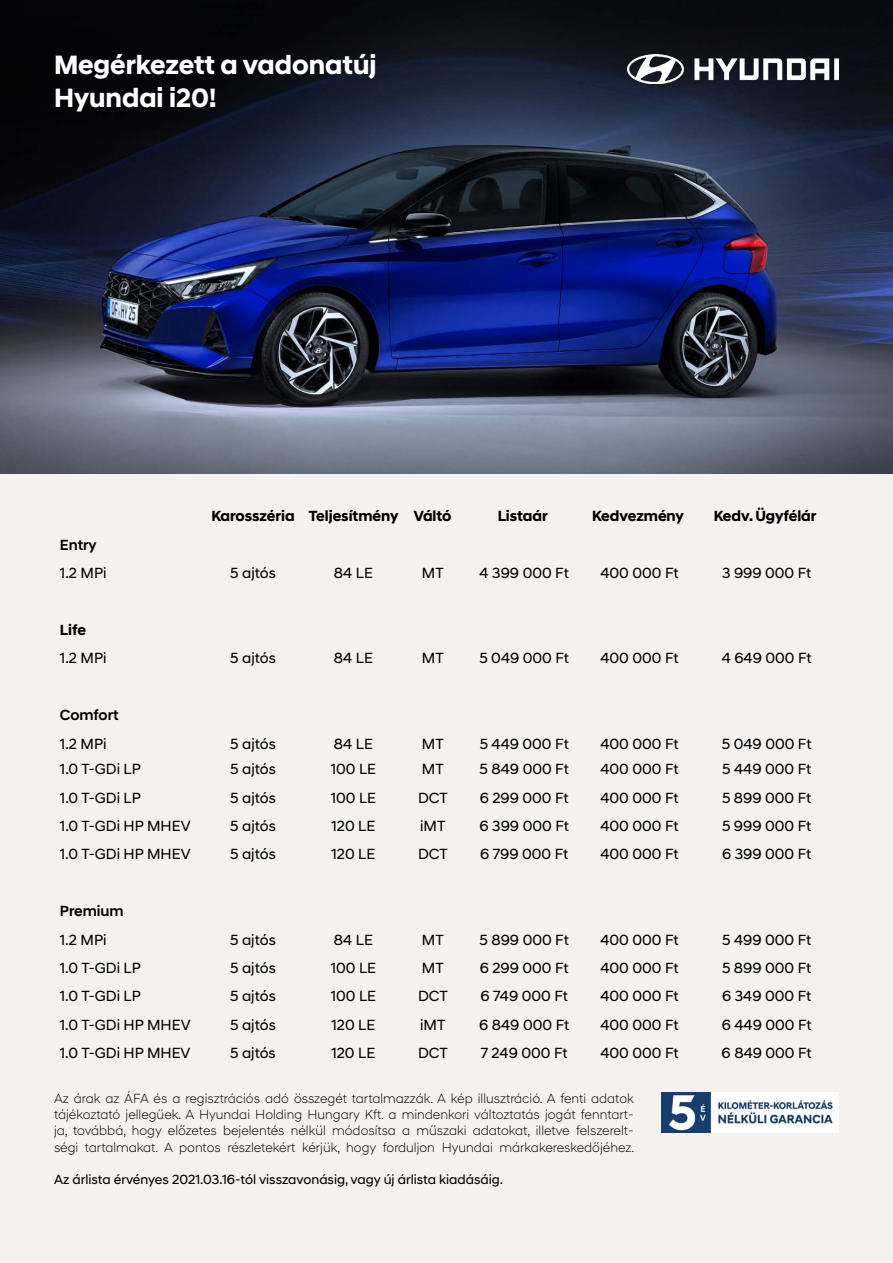
<style>
.page{position:relative;width:893px;height:1263px;background:#fff}
.page>*{position:absolute;margin:0;border:0;box-sizing:border-box;transform-origin:0 0}
.t1{font:700 27px/32.4px "Hyundai Sans Head";color:#fff}
.t2{font:15px "Hyundai Sans Head";color:#000}
.t3{font:700 15px "Hyundai Sans Head";color:#000}
.t4{font:500 15px "Hyundai Sans Head";color:#000}
.t5{font:300 13.5px/16.2px "Hyundai Sans Head";color:#000;text-align:justify}
.t6{font:13.5px "Hyundai Sans Head";color:#000}
</style>
<div class="page">
<img style="left:0;top:0;width:893px;height:475px">
<div style="left:0;top:475px;width:893px;height:788px;background:#f4f1ef"></div>
<img style="left:661px;top:1093px;width:178px;height:39px">
<img style="left:627px;top:54px;width:212px;height:29px">
<h1 class="t1" style="left:54px;top:49px;width:324px">Megérkezett a vadonatúj<br>Hyundai i20!</h1>
<p class="t3" style="left:211px;top:507px;width:242px">Karosszéria Teljesítmény Váltó</p>
<p class="t3" style="left:498px;top:507px;width:51px">Listaár</p>
<p class="t3" style="left:592px;top:507px;width:93px">Kedvezmény</p>
<p class="t3" style="left:714px;top:507px;width:104px">Kedv. Ügyfélár</p>
<p class="t4" style="left:60px;top:535px;width:38px">Entry</p>
<p class="t2" style="left:60px;top:564px;width:48px">1.2 MPi</p>
<p class="t2" style="left:230px;top:564px;width:47px">5 ajtós</p>
<p class="t2" style="left:334px;top:564px;width:41px">84 LE</p>
<p class="t2" style="left:422px;top:564px;width:23px">MT</p>
<p class="t2" style="left:480px;top:564px;width:91px">4 399 000 Ft</p>
<p class="t2" style="left:600px;top:564px;width:80px">400 000 Ft</p>
<p class="t2" style="left:722px;top:564px;width:91px">3 999 000 Ft</p>
<p class="t3" style="left:60px;top:621px;width:28px">Life</p>
<p class="t2" style="left:60px;top:649px;width:48px">1.2 MPi</p>
<p class="t2" style="left:230px;top:649px;width:47px">5 ajtós</p>
<p class="t2" style="left:334px;top:649px;width:41px">84 LE</p>
<p class="t2" style="left:422px;top:649px;width:23px">MT</p>
<p class="t2" style="left:479px;top:649px;width:91px">5 049 000 Ft</p>
<p class="t2" style="left:600px;top:649px;width:80px">400 000 Ft</p>
<p class="t2" style="left:722px;top:649px;width:91px">4 649 000 Ft</p>
<p class="t4" style="left:60px;top:706px;width:60px">Comfort</p>
<p class="t2" style="left:60px;top:734px;width:48px">1.2 MPi</p>
<p class="t2" style="left:230px;top:734px;width:47px">5 ajtós</p>
<p class="t2" style="left:334px;top:734px;width:41px">84 LE</p>
<p class="t2" style="left:422px;top:734px;width:23px">MT</p>
<p class="t2" style="left:480px;top:734px;width:91px">5 449 000 Ft</p>
<p class="t2" style="left:600px;top:734px;width:80px">400 000 Ft</p>
<p class="t2" style="left:722px;top:734px;width:91px">5 049 000 Ft</p>
<p class="t2" style="left:60px;top:760px;width:82px">1.0 T-GDi LP</p>
<p class="t2" style="left:230px;top:760px;width:47px">5 ajtós</p>
<p class="t2" style="left:331px;top:760px;width:47px">100 LE</p>
<p class="t2" style="left:422px;top:760px;width:23px">MT</p>
<p class="t2" style="left:480px;top:760px;width:91px">5 849 000 Ft</p>
<p class="t2" style="left:600px;top:760px;width:80px">400 000 Ft</p>
<p class="t2" style="left:722px;top:760px;width:91px">5 449 000 Ft</p>
<p class="t2" style="left:60px;top:788px;width:82px">1.0 T-GDi LP</p>
<p class="t2" style="left:230px;top:788px;width:47px">5 ajtós</p>
<p class="t2" style="left:331px;top:788px;width:47px">100 LE</p>
<p class="t2" style="left:418px;top:788px;width:31px">DCT</p>
<p class="t2" style="left:480px;top:788px;width:91px">6 299 000 Ft</p>
<p class="t2" style="left:600px;top:788px;width:80px">400 000 Ft</p>
<p class="t2" style="left:722px;top:788px;width:91px">5 899 000 Ft</p>
<p class="t2" style="left:60px;top:817px;width:132px">1.0 T-GDi HP MHEV</p>
<p class="t2" style="left:230px;top:817px;width:47px">5 ajtós</p>
<p class="t2" style="left:332px;top:817px;width:45px">120 LE</p>
<p class="t2" style="left:420px;top:817px;width:27px">iMT</p>
<p class="t2" style="left:479px;top:817px;width:91px">6 399 000 Ft</p>
<p class="t2" style="left:600px;top:817px;width:80px">400 000 Ft</p>
<p class="t2" style="left:722px;top:817px;width:91px">5 999 000 Ft</p>
<p class="t2" style="left:60px;top:845px;width:132px">1.0 T-GDi HP MHEV</p>
<p class="t2" style="left:230px;top:845px;width:47px">5 ajtós</p>
<p class="t2" style="left:332px;top:845px;width:45px">120 LE</p>
<p class="t2" style="left:418px;top:845px;width:31px">DCT</p>
<p class="t2" style="left:480px;top:845px;width:90px">6 799 000 Ft</p>
<p class="t2" style="left:600px;top:845px;width:80px">400 000 Ft</p>
<p class="t2" style="left:722px;top:845px;width:91px">6 399 000 Ft</p>
<p class="t4" style="left:60px;top:902px;width:65px">Premium</p>
<p class="t2" style="left:60px;top:930px;width:48px">1.2 MPi</p>
<p class="t2" style="left:230px;top:930px;width:47px">5 ajtós</p>
<p class="t2" style="left:334px;top:930px;width:41px">84 LE</p>
<p class="t2" style="left:422px;top:930px;width:23px">MT</p>
<p class="t2" style="left:479px;top:930px;width:91px">5 899 000 Ft</p>
<p class="t2" style="left:600px;top:930px;width:80px">400 000 Ft</p>
<p class="t2" style="left:722px;top:930px;width:91px">5 499 000 Ft</p>
<p class="t2" style="left:60px;top:959px;width:82px">1.0 T-GDi LP</p>
<p class="t2" style="left:230px;top:959px;width:47px">5 ajtós</p>
<p class="t2" style="left:331px;top:959px;width:47px">100 LE</p>
<p class="t2" style="left:422px;top:959px;width:23px">MT</p>
<p class="t2" style="left:480px;top:959px;width:91px">6 299 000 Ft</p>
<p class="t2" style="left:600px;top:959px;width:80px">400 000 Ft</p>
<p class="t2" style="left:722px;top:959px;width:91px">5 899 000 Ft</p>
<p class="t2" style="left:60px;top:987px;width:82px">1.0 T-GDi LP</p>
<p class="t2" style="left:230px;top:987px;width:47px">5 ajtós</p>
<p class="t2" style="left:331px;top:987px;width:47px">100 LE</p>
<p class="t2" style="left:418px;top:987px;width:31px">DCT</p>
<p class="t2" style="left:480px;top:987px;width:89px">6 749 000 Ft</p>
<p class="t2" style="left:600px;top:987px;width:80px">400 000 Ft</p>
<p class="t2" style="left:722px;top:987px;width:91px">6 349 000 Ft</p>
<p class="t2" style="left:60px;top:1016px;width:132px">1.0 T-GDi HP MHEV</p>
<p class="t2" style="left:230px;top:1016px;width:47px">5 ajtós</p>
<p class="t2" style="left:332px;top:1016px;width:45px">120 LE</p>
<p class="t2" style="left:420px;top:1016px;width:27px">iMT</p>
<p class="t2" style="left:479px;top:1016px;width:92px">6 849 000 Ft</p>
<p class="t2" style="left:600px;top:1016px;width:80px">400 000 Ft</p>
<p class="t2" style="left:722px;top:1016px;width:91px">6 449 000 Ft</p>
<p class="t2" style="left:60px;top:1044px;width:132px">1.0 T-GDi HP MHEV</p>
<p class="t2" style="left:230px;top:1044px;width:47px">5 ajtós</p>
<p class="t2" style="left:332px;top:1044px;width:45px">120 LE</p>
<p class="t2" style="left:418px;top:1044px;width:31px">DCT</p>
<p class="t2" style="left:481px;top:1044px;width:88px">7 249 000 Ft</p>
<p class="t2" style="left:600px;top:1044px;width:80px">400 000 Ft</p>
<p class="t2" style="left:722px;top:1044px;width:92px">6 849 000 Ft</p>
<p class="t5" style="left:54px;top:1090px;width:582px">Az árak az ÁFA és a regisztrációs adó összegét tartalmazzák. A kép illusztráció. A fenti adatok tájékoztató jellegűek. A Hyundai Holding Hungary Kft. a mindenkori változtatás jogát fenntart&shy;ja, továbbá, hogy előzetes bejelentés nélkül módosítsa a műszaki adatokat, illetve felszerelt&shy;ségi tartalmakat. A pontos részletekért kérjük, hogy forduljon Hyundai márkakereskedőjéhez.</p>
<p class="t6" style="left:54px;top:1171px;width:451px">Az árlista érvényes 2021.03.16-tól visszavonásig, vagy új árlista kiadásáig.</p>
</div>
